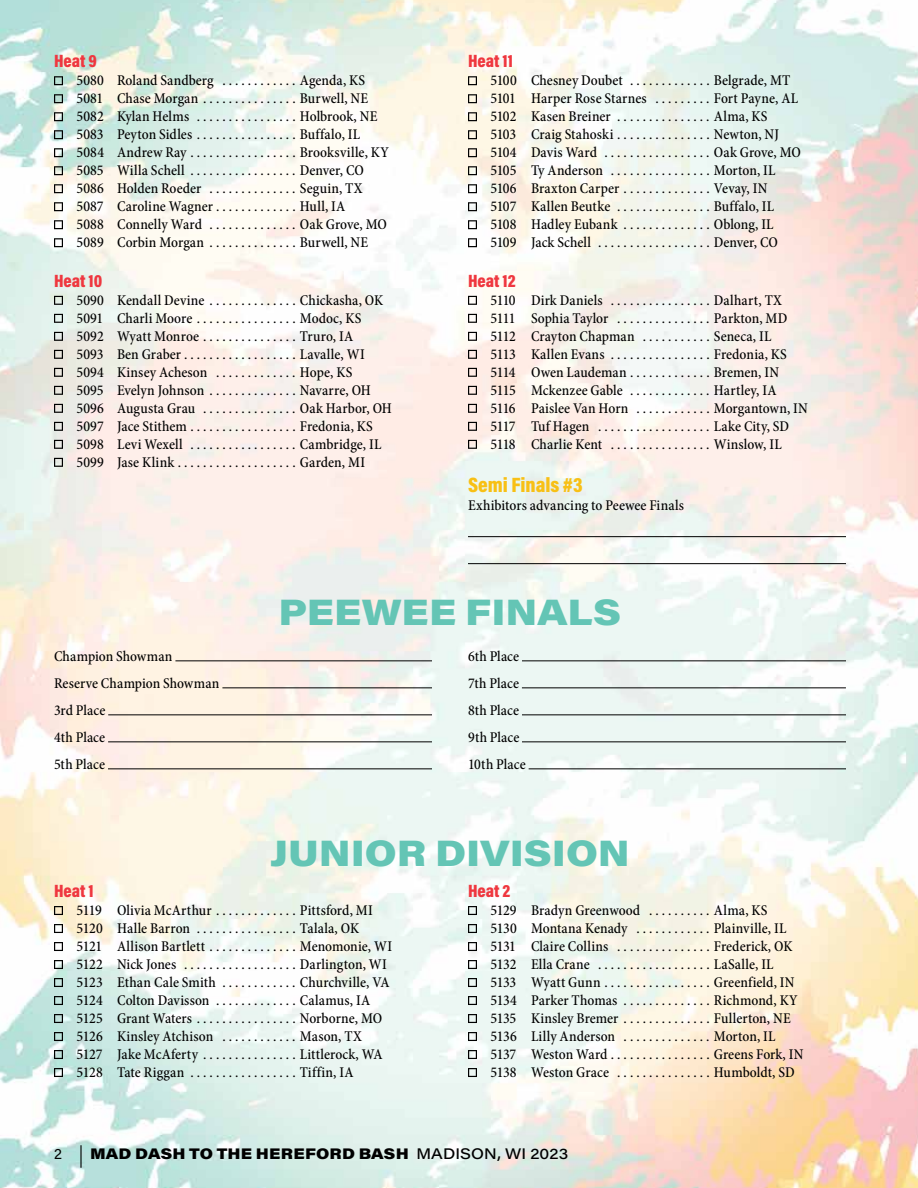
<style>
.page{position:relative;width:918px;height:1188px;background:#fff}
.page>*{position:absolute;margin:0;border:0;box-sizing:border-box;transform-origin:0 0}
.t1{font:900 36px "Acumin Pro Wide";color:#64c5b5}
.t2{font:900 21px "Acumin Pro Cond";color:#f8c015}
.t3{font:900 18px "Acumin Pro Cond";color:#ef373f}
.t4{font:500 condensed 15px/18px "Minion Pro";letter-spacing:.005em;color:#000}
.t5{font:900 15px "Acumin Pro Wide";letter-spacing:.01em;color:#000}
.t6{font:15px "Acumin Pro";color:#000}
.s1{font-weight:500}
</style>
<div class="page">
<img style="left:0;top:0;width:918px;height:1188px">
<svg style="left:54px;top:76px;width:9px;height:9px"></svg>
<svg style="left:54px;top:94px;width:9px;height:9px"></svg>
<svg style="left:54px;top:112px;width:9px;height:9px"></svg>
<svg style="left:54px;top:130px;width:9px;height:9px"></svg>
<svg style="left:54px;top:148px;width:9px;height:9px"></svg>
<svg style="left:54px;top:166px;width:9px;height:9px"></svg>
<svg style="left:54px;top:184px;width:9px;height:9px"></svg>
<svg style="left:54px;top:202px;width:9px;height:9px"></svg>
<svg style="left:54px;top:220px;width:9px;height:9px"></svg>
<svg style="left:54px;top:238px;width:9px;height:9px"></svg>
<svg style="left:54px;top:296px;width:9px;height:9px"></svg>
<svg style="left:54px;top:314px;width:9px;height:9px"></svg>
<svg style="left:54px;top:332px;width:9px;height:9px"></svg>
<svg style="left:54px;top:350px;width:9px;height:9px"></svg>
<svg style="left:54px;top:368px;width:9px;height:9px"></svg>
<svg style="left:54px;top:386px;width:9px;height:9px"></svg>
<svg style="left:54px;top:404px;width:9px;height:9px"></svg>
<svg style="left:54px;top:422px;width:9px;height:9px"></svg>
<svg style="left:54px;top:440px;width:9px;height:9px"></svg>
<svg style="left:54px;top:458px;width:9px;height:9px"></svg>
<svg style="left:468px;top:76px;width:9px;height:9px"></svg>
<svg style="left:468px;top:94px;width:9px;height:9px"></svg>
<svg style="left:468px;top:112px;width:9px;height:9px"></svg>
<svg style="left:468px;top:130px;width:9px;height:9px"></svg>
<svg style="left:468px;top:148px;width:9px;height:9px"></svg>
<svg style="left:468px;top:166px;width:9px;height:9px"></svg>
<svg style="left:468px;top:184px;width:9px;height:9px"></svg>
<svg style="left:468px;top:202px;width:9px;height:9px"></svg>
<svg style="left:468px;top:220px;width:9px;height:9px"></svg>
<svg style="left:468px;top:238px;width:9px;height:9px"></svg>
<svg style="left:468px;top:296px;width:9px;height:9px"></svg>
<svg style="left:468px;top:314px;width:9px;height:9px"></svg>
<svg style="left:468px;top:332px;width:9px;height:9px"></svg>
<svg style="left:468px;top:350px;width:9px;height:9px"></svg>
<svg style="left:468px;top:368px;width:9px;height:9px"></svg>
<svg style="left:468px;top:386px;width:9px;height:9px"></svg>
<svg style="left:468px;top:404px;width:9px;height:9px"></svg>
<svg style="left:468px;top:422px;width:9px;height:9px"></svg>
<svg style="left:468px;top:440px;width:9px;height:9px"></svg>
<hr style="left:468px;top:536px;width:378px;height:1px;background:#000">
<hr style="left:468px;top:563px;width:378px;height:1px;background:#000">
<hr style="left:175px;top:660px;width:257px;height:1px;background:#000">
<hr style="left:222px;top:687px;width:210px;height:1px;background:#000">
<hr style="left:108px;top:714px;width:324px;height:1px;background:#000">
<hr style="left:108px;top:741px;width:324px;height:1px;background:#000">
<hr style="left:108px;top:768px;width:324px;height:1px;background:#000">
<hr style="left:522px;top:660px;width:324px;height:1px;background:#000">
<hr style="left:522px;top:687px;width:324px;height:1px;background:#000">
<hr style="left:522px;top:714px;width:324px;height:1px;background:#000">
<hr style="left:522px;top:741px;width:324px;height:1px;background:#000">
<hr style="left:529px;top:768px;width:317px;height:1px;background:#000">
<svg style="left:54px;top:906px;width:9px;height:9px"></svg>
<svg style="left:54px;top:924px;width:9px;height:9px"></svg>
<svg style="left:54px;top:942px;width:9px;height:9px"></svg>
<svg style="left:54px;top:960px;width:9px;height:9px"></svg>
<svg style="left:54px;top:978px;width:9px;height:9px"></svg>
<svg style="left:54px;top:996px;width:9px;height:9px"></svg>
<svg style="left:54px;top:1014px;width:9px;height:9px"></svg>
<svg style="left:54px;top:1032px;width:9px;height:9px"></svg>
<svg style="left:54px;top:1050px;width:9px;height:9px"></svg>
<svg style="left:54px;top:1068px;width:9px;height:9px"></svg>
<svg style="left:468px;top:906px;width:9px;height:9px"></svg>
<svg style="left:468px;top:924px;width:9px;height:9px"></svg>
<svg style="left:468px;top:942px;width:9px;height:9px"></svg>
<svg style="left:468px;top:960px;width:9px;height:9px"></svg>
<svg style="left:468px;top:978px;width:9px;height:9px"></svg>
<svg style="left:468px;top:996px;width:9px;height:9px"></svg>
<svg style="left:468px;top:1014px;width:9px;height:9px"></svg>
<svg style="left:468px;top:1032px;width:9px;height:9px"></svg>
<svg style="left:468px;top:1050px;width:9px;height:9px"></svg>
<svg style="left:468px;top:1068px;width:9px;height:9px"></svg>
<hr style="left:80px;top:1145px;width:2px;height:23px;background:#000">
<p class="t3" style="left:54px;top:49px;width:44px">Heat 9</p>
<p class="t4" style="left:76px;top:72px;width:314px">5080 Roland Sandberg . . . . . . . . . . . Agenda, KS 5081 Chase Morgan . . . . . . . . . . . . . . Burwell, NE 5082 Kylan Helms . . . . . . . . . . . . . . . Holbrook, NE 5083 Peyton Sidles . . . . . . . . . . . . . . . Buffalo, IL 5084 Andrew Ray . . . . . . . . . . . . . . . . Brooksville, KY 5085 Willa Schell . . . . . . . . . . . . . . . . Denver, CO 5086 Holden Roeder . . . . . . . . . . . . . Seguin, TX 5087 Caroline Wagner . . . . . . . . . . . . Hull, IA<br>5088 Connelly Ward . . . . . . . . . . . . . Oak Grove, MO 5089 Corbin Morgan . . . . . . . . . . . . . Burwell, NE</p>
<p class="t3" style="left:54px;top:269px;width:50px">Heat 10</p>
<p class="t4" style="left:76px;top:291px;width:317px">5090 Kendall Devine . . . . . . . . . . . . . Chickasha, OK 5091 Charli Moore . . . . . . . . . . . . . . . Modoc, KS 5092 Wyatt Monroe . . . . . . . . . . . . . . Truro, IA<br>5093 Ben Graber . . . . . . . . . . . . . . . . . Lavalle, WI 5094 Kinsey Acheson . . . . . . . . . . . . Hope, KS<br>5095 Evelyn Johnson . . . . . . . . . . . . . Navarre, OH 5096 Augusta Grau . . . . . . . . . . . . . . Oak Harbor, OH 5097 Jace Stithem . . . . . . . . . . . . . . . . Fredonia, KS 5098 Levi Wexell . . . . . . . . . . . . . . . . Cambridge, IL 5099 Jase Klink . . . . . . . . . . . . . . . . . . Garden, MI</p>
<p class="t3" style="left:468px;top:49px;width:46px">Heat 11</p>
<p class="t4" style="left:490px;top:72px;width:312px">5100 Chesney Doubet . . . . . . . . . . . . Belgrade, MT 5101 Harper Rose Starnes . . . . . . . . Fort Payne, AL 5102 Kasen Breiner . . . . . . . . . . . . . . Alma, KS<br>5103 Craig Stahoski . . . . . . . . . . . . . . Newton, NJ 5104 Davis Ward . . . . . . . . . . . . . . . . Oak Grove, MO 5105 Ty Anderson . . . . . . . . . . . . . . . Morton, IL 5106 Braxton Carper . . . . . . . . . . . . . Vevay, IN<br>5107 Kallen Beutke . . . . . . . . . . . . . . Buffalo, IL 5108 Hadley Eubank . . . . . . . . . . . . . . Oblong, IL 5109 Jack Schell . . . . . . . . . . . . . . . . . Denver, CO</p>
<p class="t3" style="left:468px;top:269px;width:49px">Heat 12</p>
<p class="t4" style="left:490px;top:291px;width:319px">5110 Dirk Daniels . . . . . . . . . . . . . . . Dalhart, TX 5111 Sophia Taylor . . . . . . . . . . . . . . Parkton, MD 5112 Crayton Chapman . . . . . . . . . . Seneca, IL<br>5113 Kallen Evans . . . . . . . . . . . . . . . Fredonia, KS 5114 Owen Laudeman . . . . . . . . . . . . Bremen, IN 5115 Mckenzee Gable . . . . . . . . . . . . Hartley, IA<br>5116 Paislee Van Horn . . . . . . . . . . . Morgantown, IN 5117 Tuf Hagen . . . . . . . . . . . . . . . . . Lake City, SD 5118 Charlie Kent . . . . . . . . . . . . . . . Winslow, IL</p>
<h2 class="t2" style="left:468px;top:471px;width:116px">Semi Finals #3</h2>
<p class="t4" style="left:468px;top:496px;width:218px">Exhibitors advancing to Peewee Finals</p>
<h1 class="t1" style="left:279px;top:586px;width:344px">PEEWEE FINALS</h1>
<p class="t4" style="left:54px;top:643px;width:167px;line-height:27px">Champion Showman<br>Reserve Champion Showman<br>3rd Place<br>4th Place<br>5th Place</p>
<p class="t4" style="left:468px;top:643px;width:59px;line-height:27px">6th Place<br>7th Place<br>8th Place<br>9th Place<br>10th Place</p>
<h1 class="t1" style="left:270px;top:827px;width:361px">JUNIOR DIVISION</h1>
<p class="t3" style="left:54px;top:879px;width:41px">Heat 1</p>
<p class="t4" style="left:76px;top:901px;width:317px">5119 Olivia McArthur . . . . . . . . . . . . Pittsford, MI 5120 Halle Barron . . . . . . . . . . . . . . . Talala, OK<br>5121 Allison Bartlett . . . . . . . . . . . . . Menomonie, WI 5122 Nick Jones . . . . . . . . . . . . . . . . . Darlington, WI 5123 Ethan Cale Smith . . . . . . . . . . . Churchville, VA 5124 Colton Davisson . . . . . . . . . . . . Calamus, IA 5125 Grant Waters . . . . . . . . . . . . . . . Norborne, MO 5126 Kinsley Atchison . . . . . . . . . . . Mason, TX<br>5127 Jake McAferty . . . . . . . . . . . . . . Littlerock, WA 5128 Tate Riggan . . . . . . . . . . . . . . . . Tiffin, IA</p>
<p class="t3" style="left:468px;top:879px;width:44px">Heat 2</p>
<p class="t4" style="left:490px;top:901px;width:314px">5129 Bradyn Greenwood . . . . . . . . . Alma, KS<br>5130 Montana Kenady . . . . . . . . . . . Plainville, IL 5131 Claire Collins . . . . . . . . . . . . . . Frederick, OK 5132 Ella Crane . . . . . . . . . . . . . . . . . LaSalle, IL<br>5133 Wyatt Gunn . . . . . . . . . . . . . . . . Greenfield, IN 5134 Parker Thomas . . . . . . . . . . . . . Richmond, KY 5135 Kinsley Bremer . . . . . . . . . . . . . Fullerton, NE 5136 Lilly Anderson . . . . . . . . . . . . . Morton, IL 5137 Weston Ward . . . . . . . . . . . . . . . Greens Fork, IN 5138 Weston Grace . . . . . . . . . . . . . . Humboldt, SD</p>
<p class="t6" style="left:54px;top:1143px;width:9px">2</p>
<p class="t5" style="left:90px;top:1142px;width:480px">MAD DASH TO THE HEREFORD BASH <span class="s1">MADISON, WI 2023</span></p>
</div>
